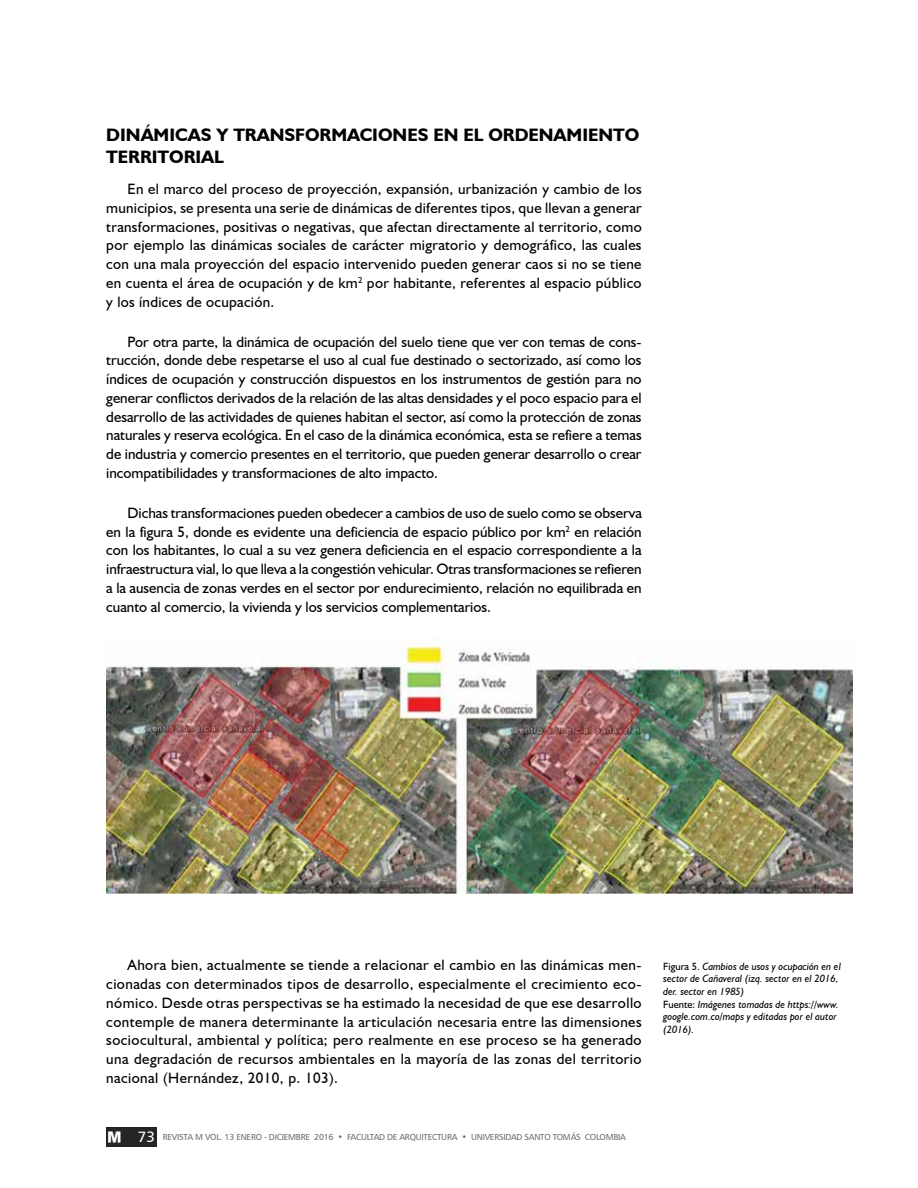
<style>
.page{position:relative;width:918px;height:1188px;background:#fff}
.page>*{position:absolute;margin:0;border:0;box-sizing:border-box;transform-origin:0 0}
.t1{font:700 18px/21.6px "Humanist 521 BT";color:#000}
.t2{font:15px/18.8px "Humanist 521 BT";letter-spacing:.01em;color:#000;text-align:justify}
.t3{font:italic 10.5px/12.6px "Humanist 521 BT";color:#000}
.t4{font:8.7px "Humanist 777 BT Roman B";letter-spacing:-.03em;color:#6d6e71}
.s1{font-style:normal}
.s2{font-size:15px;color:#fff}
</style>
<div class="page">
<img style="left:106px;top:640px;width:746px;height:254px">
<img style="left:106px;top:1127px;width:51px;height:20px">
<p class="t1" style="left:106px;top:124px;width:535px">DINÁMICAS Y TRANSFORMACIONES EN EL ORDENAMIENTO<br>TERRITORIAL</p>
<p class="t2" style="left:106px;top:179px;width:537px;text-indent:21px">En el marco del proceso de proyección, expansión, urbanización y cambio de los municipios, se presenta una serie de dinámicas de diferentes tipos, que llevan a generar transformaciones, positivas o negativas, que afectan directamente al territorio, como por ejemplo las dinámicas sociales de carácter migratorio y demográfico, las cuales con una mala proyección del espacio intervenido pueden generar caos si no se tiene en cuenta el área de ocupación y de km<sup>2</sup> por habitante, referentes al espacio público y los índices de ocupación.</p>
<p class="t2" style="left:106px;top:332px;width:537px;text-indent:21px">Por otra parte, la dinámica de ocupación del suelo tiene que ver con temas de cons&shy;trucción, donde debe respetarse el uso al cual fue destinado o sectorizado, así como los índices de ocupación y construcción dispuestos en los instrumentos de gestión para no generar conflictos derivados de la relación de las altas densidades y el poco espacio para el desarrollo de las actividades de quienes habitan el sector, así como la protección de zonas naturales y reserva ecológica. En el caso de la dinámica económica, esta se refiere a temas de industria y comercio presentes en el territorio, que pueden generar desarrollo o crear incompatibilidades y transformaciones de alto impacto.</p>
<p class="t2" style="left:106px;top:503px;width:537px;text-indent:21px">Dichas transformaciones pueden obedecer a cambios de uso de suelo como se observa en la figura 5, donde es evidente una deficiencia de espacio público por km<sup>2</sup> en relación con los habitantes, lo cual a su vez genera deficiencia en el espacio correspondiente a la infraestructura vial, lo que lleva a la congestión vehicular. Otras transformaciones se refieren a la ausencia de zonas verdes en el sector por endurecimiento, relación no equilibrada en cuanto al comercio, la vivienda y los servicios complementarios.</p>
<p class="t2" style="left:106px;top:956px;width:537px;text-indent:21px">Ahora bien, actualmente se tiende a relacionar el cambio en las dinámicas men&shy;cionadas con determinados tipos de desarrollo, especialmente el crecimiento eco&shy;nómico. Desde otras perspectivas se ha estimado la necesidad de que ese desarrollo contemple de manera determinante la articulación necesaria entre las dimensiones sociocultural, ambiental y política; pero realmente en ese proceso se ha generado una degradación de recursos ambientales en la mayoría de las zonas del territorio nacional (Hernández, 2010, p. 103).</p>
<p class="t3" style="left:663px;top:960px;width:179px"><span class="s1">Figura 5.</span> Cambios de usos y ocupación en el sector de Cañaveral (izq. sector en el 2016, der. sector en 1985)<br><span class="s1">Fuente:</span> Imágenes tomadas de https://www. google.com.co/maps y editadas por el autor (2016).</p>
<p class="t4" style="left:138px;top:1132px;width:490px"><span class="s2">73</span> REVISTA M VOL. 13 ENERO - DICIEMBRE 2016 • FACULTAD DE ARQUITECTURA • UNIVERSIDAD SANTO TOMÁS COLOMBIA</p>
</div>
